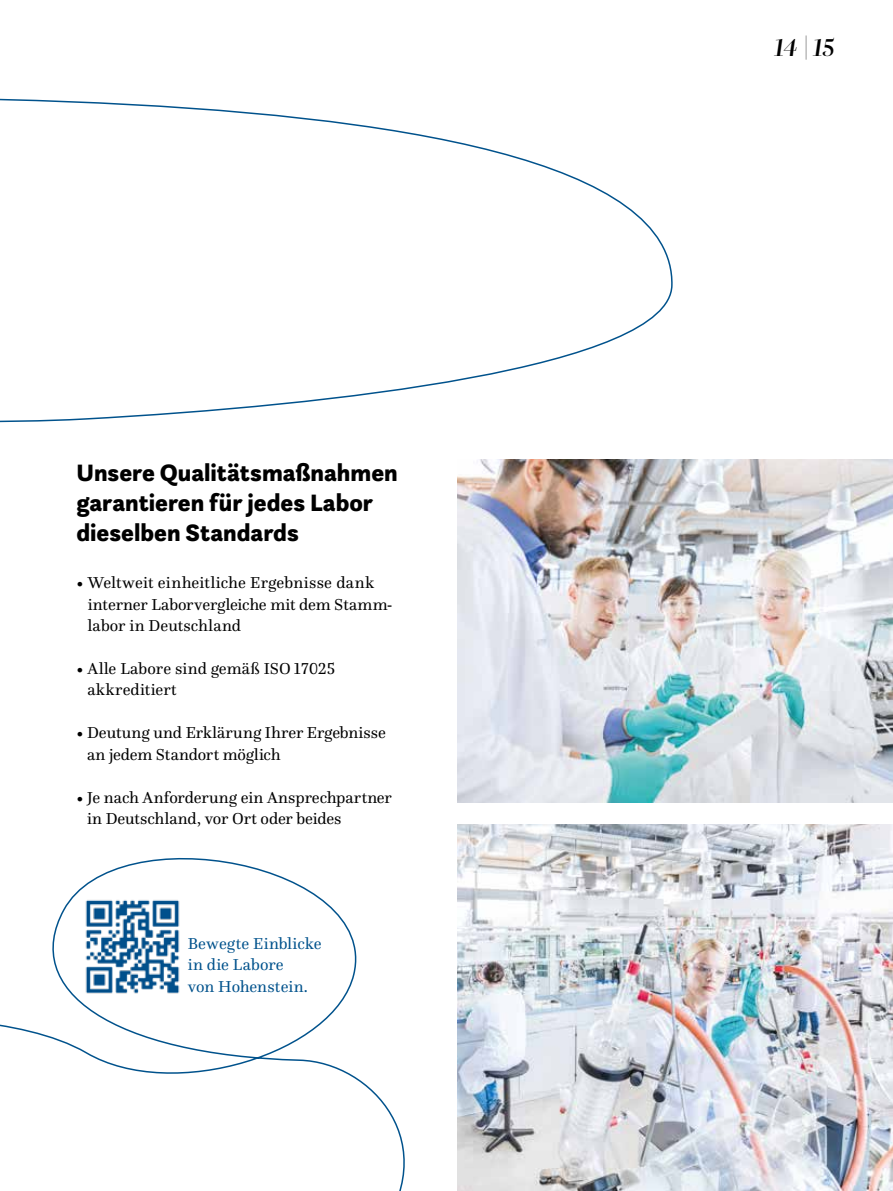
<style>
.page{position:relative;width:893px;height:1191px;background:#fff}
.page>*{position:absolute;margin:0;border:0;box-sizing:border-box;transform-origin:0 0}
.t1{font:italic 500 25.5px "Questa Grande";color:#000}
.t2{font:900 24.75px/29.7px "Questa Sans";color:#000}
.t3{font:16.5px/21.5px "Questa";letter-spacing:.005em;color:#000}
.t4{font:16.5px/21.5px "Questa";letter-spacing:.005em;color:#00528c}
</style>
<div class="page">
<svg style="left:0;top:98px;width:673px;height:462px"></svg>
<img style="left:458px;top:459px;width:435px;height:343px">
<img style="left:458px;top:824px;width:435px;height:367px">
<svg style="left:0;top:858px;width:405px;height:333px"></svg>
<h2 class="t2" style="left:77px;top:458px;width:323px">Unsere Qualitätsmaßnahmen garantieren für jedes Labor dieselben Standards</h2>
<p class="t3" style="left:88px;top:572px;width:305px;text-indent:-11px">• Weltweit einheitliche Ergebnisse dank interner Laborvergleiche mit dem Stamm&shy;labor in Deutschland</p>
<p class="t3" style="left:88px;top:657px;width:250px;text-indent:-11px">• Alle Labore sind gemäß ISO17025 akkreditiert</p>
<p class="t3" style="left:87px;top:722px;width:300px;text-indent:-11px">• Deutung und Erklärung Ihrer Ergebnisse an jedem Standort möglich</p>
<p class="t3" style="left:87px;top:786px;width:306px;text-indent:-11px">• Je nach Anforderung ein Ansprechpartner in Deutschland, vor Ort oder beides</p>
<p class="t4" style="left:188px;top:932px;width:135px">Bewegte Einblicke in die Labore<br>von Hohenstein.</p>
<h1 class="t1" style="left:774px;top:33px;width:62px">14 |15</h1>
</div>
